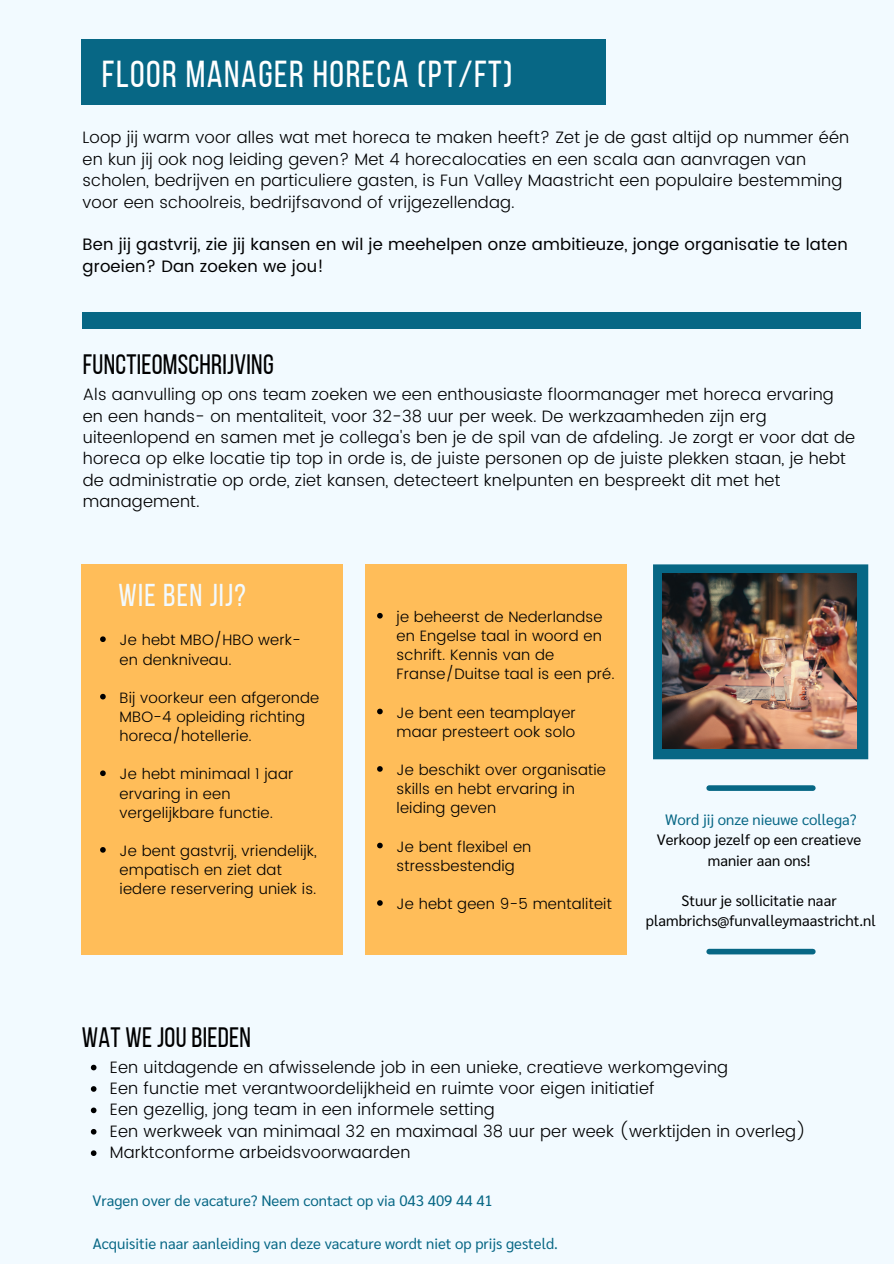
<style>
.page{position:relative;width:894px;height:1264px;background:#fff}
.page>*{position:absolute;margin:0;border:0;box-sizing:border-box;transform-origin:0 0}
.t1{font:37.5px "Bebas Neue";letter-spacing:.04em;color:#fff}
.t2{font:31.5px "Bebas Neue";letter-spacing:.04em;color:#f2faff}
.t3{font:28.05px "Bebas Neue";letter-spacing:.01em;color:#000}
.t4{font:300 16.5px/21.5px "Poppins";letter-spacing:.01em;color:#000}
.t5{font:16.5px/21.5px "Poppins";letter-spacing:.01em;color:#000}
.t6{font:300 15px/19.2px "Poppins";letter-spacing:.01em;color:#000}
.t7{font:15px "Sarabun";color:#076785}
.t8{font:15px "Sarabun";color:#000}
</style>
<div class="page">
<div style="left:0;top:0;width:893px;height:1263px;background:#f2faff"></div>
<div style="left:81px;top:39px;width:524px;height:66px;background:#076785"></div>
<div style="left:82px;top:313px;width:778px;height:16px;background:#076785"></div>
<div style="left:81px;top:563px;width:261px;height:391px;background:#ffbd59"></div>
<div style="left:365px;top:563px;width:262px;height:391px;background:#ffbd59"></div>
<svg style="left:653px;top:564px;width:215px;height:195px"></svg>
<div style="left:709px;top:948px;width:103px;height:6px;background:#076785"></div>
<div style="left:709px;top:785px;width:103px;height:6px;background:#076785"></div>
<img style="left:662px;top:574px;width:194px;height:174px">
<svg style="left:100px;top:636px;width:6px;height:6px"></svg>
<svg style="left:100px;top:694px;width:6px;height:5px"></svg>
<svg style="left:100px;top:770px;width:6px;height:6px"></svg>
<svg style="left:100px;top:847px;width:6px;height:5px"></svg>
<svg style="left:377px;top:613px;width:5px;height:5px"></svg>
<svg style="left:377px;top:708px;width:5px;height:6px"></svg>
<svg style="left:377px;top:766px;width:5px;height:5px"></svg>
<svg style="left:377px;top:842px;width:5px;height:6px"></svg>
<svg style="left:377px;top:900px;width:5px;height:5px"></svg>
<svg style="left:91px;top:1064px;width:5px;height:6px"></svg>
<svg style="left:91px;top:1086px;width:5px;height:5px"></svg>
<svg style="left:91px;top:1107px;width:5px;height:6px"></svg>
<svg style="left:91px;top:1129px;width:5px;height:5px"></svg>
<svg style="left:91px;top:1150px;width:5px;height:5px"></svg>
<p class="t1" style="left:102px;top:59px;width:412px">FLOOR MANAGER HORECA (PT/FT)</p>
<p class="t4" style="left:82px;top:127px;width:768px">Loop jij warm voor alles wat met horeca te maken heeft? Zet je de gast altijd op nummer één en kun jij ook nog leiding geven? Met 4 horecalocaties en een scala aan aanvragen van scholen, bedrijven en particuliere gasten, is Fun Valley Maastricht een populaire bestemming voor een schoolreis, bedrijfsavond of vrijgezellendag.</p>
<p class="t5" style="left:82px;top:234px;width:766px">Ben jij gastvrij, zie jij kansen en wil je meehelpen onze ambitieuze, jonge organisatie te laten groeien? Dan zoeken we jou!</p>
<p class="t3" style="left:83px;top:353px;width:192px">FUNCTIEOMSCHRIJVING</p>
<p class="t4" style="left:83px;top:384px;width:773px">Als aanvulling op ons team zoeken we een enthousiaste floormanager met horeca ervaring en een hands- on mentaliteit, voor 32-38 uur per week. De werkzaamheden zijn erg uiteenlopend en samen met je collega's ben je de spil van de afdeling. Je zorgt er voor dat de horeca op elke locatie tip top in orde is, de juiste personen op de juiste plekken staan, je hebt de administratie op orde, ziet kansen, detecteert knelpunten en bespreekt dit met het management.</p>
<p class="t2" style="left:118px;top:582px;width:129px">WIE BEN JIJ?</p>
<p class="t6" style="left:120px;top:630px;width:183px">Je hebt MBO/HBO werk&shy;en denkniveau.</p>
<p class="t6" style="left:120px;top:688px;width:201px">Bij voorkeur een afgeronde<br>MBO-4 opleiding richting horeca/hotellerie.</p>
<p class="t6" style="left:120px;top:764px;width:175px">Je hebt minimaal 1 jaar ervaring in een vergelijkbare functie.</p>
<p class="t6" style="left:120px;top:841px;width:199px">Je bent gastvrij, vriendelijk, empatisch en ziet dat iedere reservering uniek is.</p>
<p class="t3" style="left:82px;top:1025px;width:171px">WAT WE JOU BIEDEN</p>
<p class="t6" style="left:396px;top:607px;width:219px">je beheerst de Nederlandse en Engelse taal in woord en schrift. Kennis van de<br>Franse/Duitse taal is een pré.</p>
<p class="t6" style="left:396px;top:703px;width:181px">Je bent een teamplayer maar presteert ook solo</p>
<p class="t6" style="left:396px;top:760px;width:211px">Je beschikt over organisatie skills en hebt ervaring in leiding geven</p>
<p class="t6" style="left:396px;top:837px;width:136px">Je bent flexibel en stressbestendig</p>
<p class="t6" style="left:396px;top:894px;width:216px">Je hebt geen 9-5 mentaliteit</p>
<p class="t7" style="left:665px;top:809px;width:193px">Word jij onze nieuwe collega?</p>
<p class="t8" style="left:656px;top:829px;width:206px">Verkoop jezelf op een creatieve</p>
<p class="t8" style="left:707px;top:849px;width:104px">manier aan ons!</p>
<p class="t8" style="left:681px;top:890px;width:157px">Stuur je sollicitatie naar</p>
<p class="t8" style="left:645px;top:910px;width:231px">plambrichs@funvalleymaastricht.nl</p>
<p class="t4" style="left:110px;top:1056px;width:619px">Een uitdagende en afwisselende job in een unieke, creatieve werkomgeving</p>
<p class="t4" style="left:110px;top:1077px;width:546px">Een functie met verantwoordelijkheid en ruimte voor eigen initiatief</p>
<p class="t4" style="left:110px;top:1098px;width:386px">Een gezellig, jong team in een informele setting</p>
<p class="t4" style="left:110px;top:1120px;width:697px">Een werkweek van minimaal 32 en maximaal 38 uur per week (werktijden in overleg)</p>
<p class="t4" style="left:110px;top:1141px;width:302px">Marktconforme arbeidsvoorwaarden</p>
<p class="t7" style="left:92px;top:1189px;width:402px">Vragen over de vacature? Neem contact op via 043 409 44 41</p>
<p class="t7" style="left:93px;top:1232px;width:466px">Acquisitie naar aanleiding van deze vacature wordt niet op prijs gesteld.</p>
</div>
